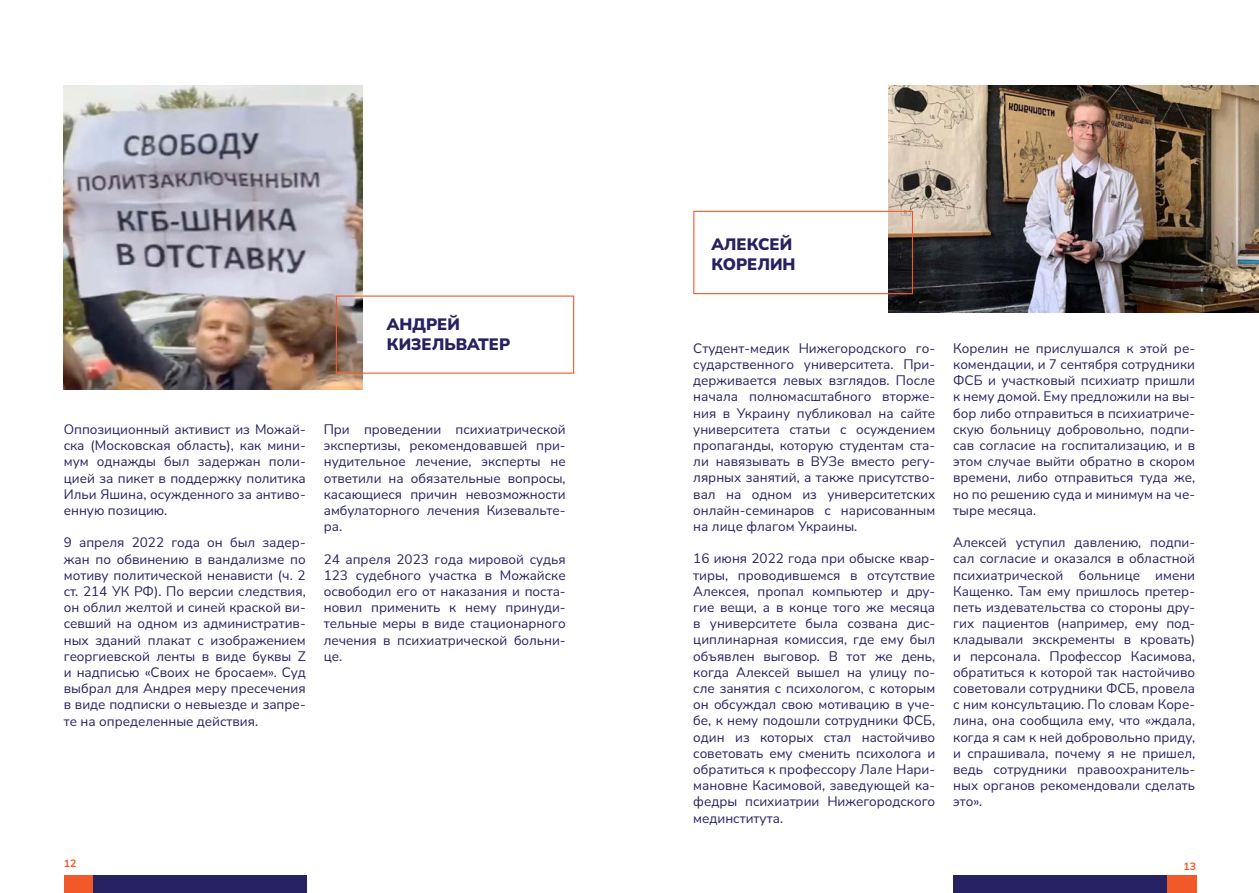
<style>
.page{position:relative;width:1259px;height:893px;background:#fff}
.page>*{position:absolute;margin:0;border:0;box-sizing:border-box;transform-origin:0 0}
.t1{font:900 16.5px/19.8px "Nunito Sans";color:#262161}
.t2{font:13.5px/16.2px "Nunito Sans";color:#262161;text-align:justify}
.t3{font:700 10.5px "Nunito Sans";color:#f25929}
</style>
<div class="page">
<div style="left:1154px;top:875px;width:42px;height:18px;background:#f25929"></div>
<div style="left:64px;top:875px;width:35px;height:18px;background:#f25929"></div>
<div style="left:952px;top:875px;width:214px;height:18px;background:#262161"></div>
<div style="left:94px;top:875px;width:213px;height:18px;background:#262161"></div>
<img style="left:64px;top:85px;width:299px;height:304px">
<div style="left:336px;top:296px;width:238px;height:78px;border:1px solid #f25929"></div>
<img style="left:889px;top:85px;width:370px;height:228px">
<div style="left:693px;top:211px;width:220px;height:83px;border:1px solid #f25929"></div>
<p class="t1" style="left:387px;top:314px;width:125px">АНДРЕЙ<br>КИЗЕЛЬВАТЕР</p>
<p class="t2" style="left:64px;top:421px;width:243px">Оппозиционный активист из Можай&shy;ска (Московская область), как мини&shy;мум однажды был задержан поли&shy;цией за пикет в поддержку политика Ильи Яшина, осужденного за антиво&shy;енную позицию.</p>
<p class="t2" style="left:64px;top:534px;width:243px">9 апреля 2022 года он был задер&shy;жан по обвинению в вандализме по мотиву политической ненависти (ч. 2 ст. 214 УК РФ). По версии следствия, он облил желтой и синей краской ви&shy;севший на одном из административ&shy;ных зданий плакат с изображением георгиевской ленты в виде буквы Z и надписью «Своих не бросаем». Суд выбрал для Андрея меру пресечения в виде подписки о невыезде и запре&shy;те на определенные действия.</p>
<p class="t2" style="left:324px;top:421px;width:243px">При проведении психиатрической экспертизы, рекомендовавшей при&shy;нудительное лечение, эксперты не ответили на обязательные вопросы, касающиеся причин невозможности амбулаторного лечения Кизевальте&shy;ра.</p>
<p class="t2" style="left:324px;top:550px;width:243px">24 апреля 2023 года мировой судья 123 судебного участка в Можайске освободил его от наказания и поста&shy;новил применить к нему принуди&shy;тельные меры в виде стационарного лечения в психиатрической больни&shy;це.</p>
<p class="t1" style="left:711px;top:234px;width:86px">АЛЕКСЕЙ<br>КОРЕЛИН</p>
<p class="t2" style="left:693px;top:339px;width:243px">Студент-медик Нижегородского го&shy;сударственного университета. При&shy;держивается левых взглядов. После начала полномасштабного вторже&shy;ния в Украину публиковал на сайте университета статьи с осуждением пропаганды, которую студентам ста&shy;ли навязывать в ВУЗе вместо регу&shy;лярных занятий, а также присутство&shy;вал на одном из университетских онлайн-семинаров с нарисованным на лице флагом Украины.</p>
<p class="t2" style="left:693px;top:550px;width:243px">16 июня 2022 года при обыске квар&shy;тиры, проводившемся в отсутствие Алексея, пропал компьютер и дру&shy;гие вещи, а в конце того же месяца в университете была созвана дис&shy;циплинарная комиссия, где ему был объявлен выговор. В тот же день, когда Алексей вышел на улицу по&shy;сле занятия с психологом, с которым он обсуждал свою мотивацию в уче&shy;бе, к нему подошли сотрудники ФСБ, один из которых стал настойчиво советовать ему сменить психолога и обратиться к профессору Лале Нари&shy;мановне Касимовой, заведующей ка&shy;федры психиатрии Нижегородского мединститута.</p>
<p class="t2" style="left:953px;top:339px;width:243px">Корелин не прислушался к этой ре&shy;комендации, и 7 сентября сотрудники ФСБ и участковый психиатр пришли к нему домой. Ему предложили на вы&shy;бор либо отправиться в психиатриче&shy;скую больницу добровольно, подпи&shy;сав согласие на госпитализацию, и в этом случае выйти обратно в скором времени, либо отправиться туда же, но по решению суда и минимум на че&shy;тыре месяца.</p>
<p class="t2" style="left:953px;top:534px;width:243px">Алексей уступил давлению, подпи&shy;сал согласие и оказался в областной психиатрической больнице имени Кащенко. Там ему пришлось претер&shy;петь издевательства со стороны дру&shy;гих пациентов (например, ему под&shy;кладывали экскременты в кровать) и персонала. Профессор Касимова, обратиться к которой так настойчиво советовали сотрудники ФСБ, провела с ним консультацию. По словам Коре&shy;лина, она сообщила ему, что «ждала, когда я сам к ней добровольно приду, и спрашивала, почему я не пришел, ведь сотрудники правоохранитель&shy;ных органов рекомендовали сделать это».</p>
<p class="t3" style="left:64px;top:855px;width:14px">12</p>
<p class="t3" style="left:1183px;top:858px;width:14px">13</p>
</div>
